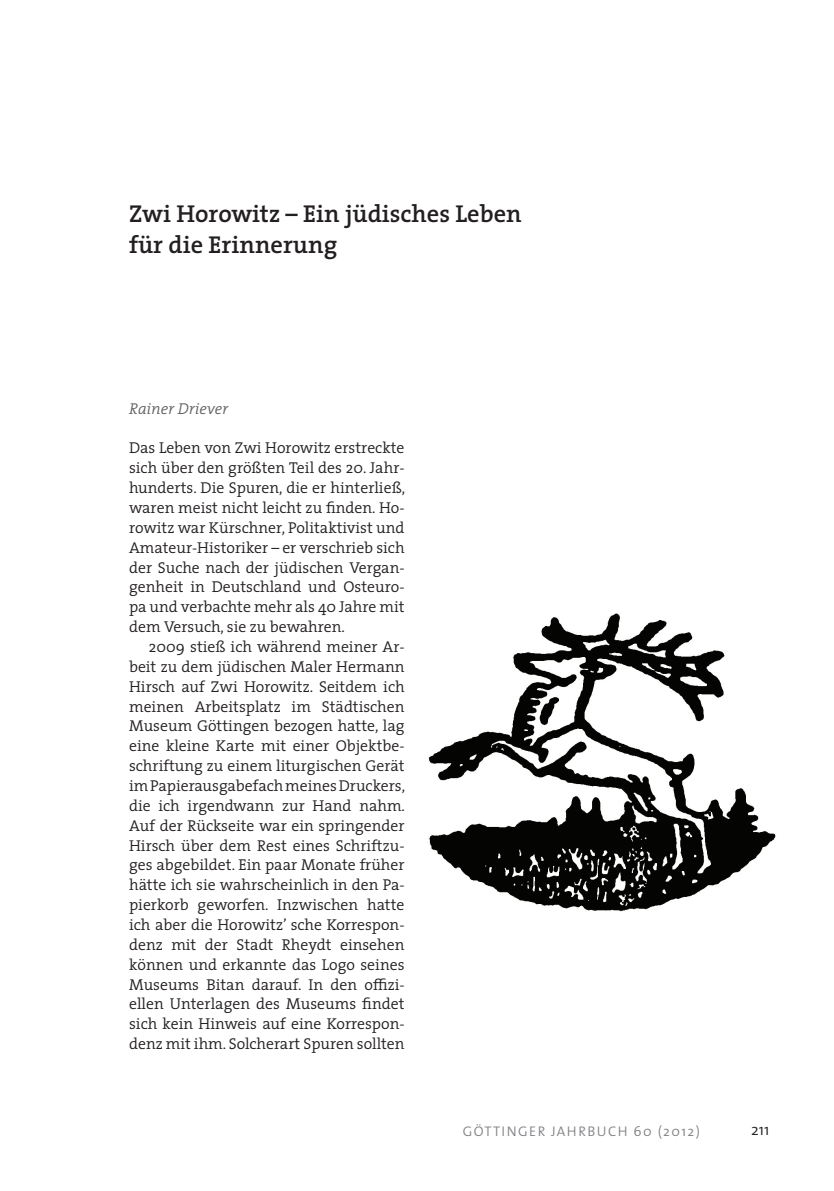
<style>
.page{position:relative;width:834px;height:1191px;background:#fff}
.page>*{position:absolute;margin:0;border:0;box-sizing:border-box;transform-origin:0 0}
.t1{font:600 24.5px/31.5px "The Serif";color:#231f20}
.t2{font:300 15.75px/19.8px "The Serif";color:#231f20;text-align:justify}
.t3{font:italic 300 15.75px "The Serif";color:#636366}
.t4{font:300 15.75px "The Sans";color:#231f20}
.t5{font:300 14px "The Sans";letter-spacing:.1em;color:#808285}
</style>
<div class="page">
<img style="left:428px;top:613px;width:348px;height:299px">
<h1 class="t1" style="left:129px;top:197px;width:394px">Zwi Horowitz – Ein jüdisches Leben für die Erinnerung</h1>
<p class="t3" style="left:129px;top:395px;width:101px">Rainer Driever</p>
<p class="t2" style="left:129px;top:438px;width:277px">Das Leben von Zwi Horowitz erstreckte sich über den größten Teil des 20. Jahr&shy;hunderts. Die Spuren, die er hinterließ, waren meist nicht leicht zu finden. Ho&shy;rowitz war Kürschner, Politaktivist und Amateur-Historiker – er verschrieb sich der Suche nach der jüdischen Vergan&shy;genheit in Deutschland und Osteuro&shy;pa und verbachte mehr als 40 Jahre mit dem Versuch, sie zu bewahren.</p>
<p class="t2" style="left:129px;top:636px;width:277px;text-indent:20px">2009 stieß ich während meiner Ar&shy;beit zu dem jüdischen Maler Hermann Hirsch auf Zwi Horowitz. Seitdem ich meinen Arbeitsplatz im Städtischen Museum Göttingen bezogen hatte, lag eine kleine Karte mit einer Objektbe&shy;schriftung zu einem liturgischen Gerät im Papierausgabefach meines Druckers, die ich irgendwann zur Hand nahm.<br>Auf der Rückseite war ein springender Hirsch über dem Rest eines Schriftzu&shy;ges abgebildet. Ein paar Monate früher hätte ich sie wahrscheinlich in den Pa&shy;pierkorb geworfen. Inzwischen hatte ich aber die Horowitz’ sche Korrespon&shy;denz mit der Stadt Rheydt einsehen können und erkannte das Logo seines Museums Bitan darauf. In den offizi&shy;ellen Unterlagen des Museums findet sich kein Hinweis auf eine Korrespon&shy;denz mit ihm. Solcherart Spuren sollten</p>
<p class="t5" style="left:462px;top:1120px;width:239px">GÖTTINGER JAHRBUCH 60 (2012)</p>
<p class="t4" style="left:751px;top:1117px;width:20px">211</p>
</div>
